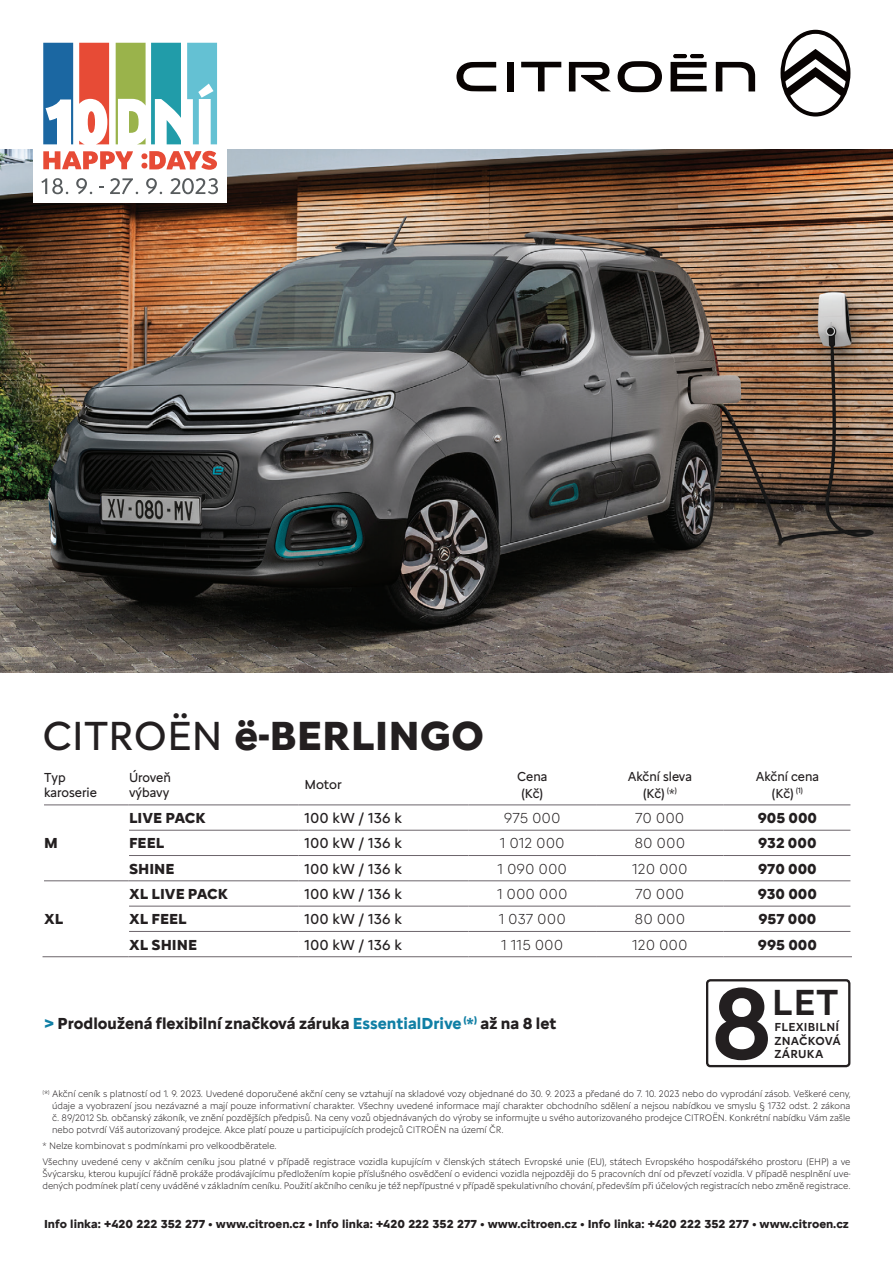
<style>
.page{position:relative;width:893px;height:1263px;background:#fff}
.page>*{position:absolute;margin:0;border:0;box-sizing:border-box;transform-origin:0 0}
.t1{font:500 105px "Citroen Type Latin";color:#231f20}
.t2{font:700 42px "Citroen Type Latin";color:#231f20}
.t3{font:500 37.5px "Citroen Type Latin";color:#231f20}
.t4{font:700 16.5px "Citroen Type Latin";color:#231f20}
.t5{font:700 15px "Citroen Type Latin";color:#231f20}
.t6{font:300 15px "Citroen Type Latin";color:#231f20}
.t7{font:15px "Citroen Type Latin";color:#231f20}
.t8{font:13.5px/16.5px "Citroen Type Latin";color:#231f20;text-align:center;scale:.95 1}
.t9{font:13.5px/15px "Citroen Type Latin";color:#231f20;scale:.96 1}
.t10{font:13.5px "Citroen Type Latin";color:#231f20}
.t11{font:700 12px "Citroen Type Latin";color:#231f20}
.t12{font:500 12px/13.5px "Citroen Type Latin";letter-spacing:.02em;color:#231f20}
.t13{font:300 9.75px/12px "Citroen Type Latin";color:#231f20;scale:.96 1}
.s1{font-weight:400}
.s2{color:#107fa5}
</style>
<div class="page">
<hr style="left:44px;top:804px;width:84px;height:1px;background:#6c656b">
<hr style="left:128px;top:804px;width:170px;height:1px;background:#6c656b">
<hr style="left:298px;top:804px;width:170px;height:1px;background:#6c656b">
<hr style="left:468px;top:804px;width:128px;height:1px;background:#6c656b">
<hr style="left:596px;top:804px;width:128px;height:1px;background:#6c656b">
<hr style="left:724px;top:804px;width:126px;height:1px;background:#6c656b">
<hr style="left:129px;top:830px;width:169px;height:1px;background:#6c656b">
<hr style="left:298px;top:830px;width:170px;height:1px;background:#6c656b">
<hr style="left:468px;top:830px;width:128px;height:1px;background:#6c656b">
<hr style="left:596px;top:830px;width:128px;height:1px;background:#6c656b">
<hr style="left:724px;top:830px;width:126px;height:1px;background:#6c656b">
<hr style="left:129px;top:855px;width:169px;height:1px;background:#6c656b">
<hr style="left:298px;top:855px;width:170px;height:1px;background:#6c656b">
<hr style="left:468px;top:855px;width:128px;height:1px;background:#6c656b">
<hr style="left:596px;top:855px;width:128px;height:1px;background:#6c656b">
<hr style="left:724px;top:855px;width:126px;height:1px;background:#6c656b">
<hr style="left:44px;top:880px;width:84px;height:1px;background:#6c656b">
<hr style="left:128px;top:880px;width:170px;height:1px;background:#6c656b">
<hr style="left:298px;top:880px;width:170px;height:1px;background:#6c656b">
<hr style="left:468px;top:880px;width:128px;height:1px;background:#6c656b">
<hr style="left:596px;top:880px;width:128px;height:1px;background:#6c656b">
<hr style="left:724px;top:880px;width:126px;height:1px;background:#6c656b">
<hr style="left:129px;top:906px;width:169px;height:1px;background:#6c656b">
<hr style="left:298px;top:906px;width:170px;height:1px;background:#6c656b">
<hr style="left:468px;top:906px;width:128px;height:1px;background:#6c656b">
<hr style="left:596px;top:906px;width:128px;height:1px;background:#6c656b">
<hr style="left:724px;top:906px;width:126px;height:1px;background:#6c656b">
<hr style="left:129px;top:931px;width:169px;height:1px;background:#6c656b">
<hr style="left:298px;top:931px;width:170px;height:1px;background:#6c656b">
<hr style="left:468px;top:931px;width:128px;height:1px;background:#6c656b">
<hr style="left:596px;top:931px;width:128px;height:1px;background:#6c656b">
<hr style="left:724px;top:931px;width:126px;height:1px;background:#6c656b">
<hr style="left:43px;top:956px;width:85px;height:1px;background:#6c656b">
<hr style="left:128px;top:956px;width:170px;height:1px;background:#6c656b">
<hr style="left:298px;top:956px;width:170px;height:1px;background:#6c656b">
<hr style="left:468px;top:956px;width:128px;height:1px;background:#6c656b">
<hr style="left:596px;top:956px;width:128px;height:1px;background:#6c656b">
<hr style="left:724px;top:956px;width:128px;height:1px;background:#6c656b">
<img style="left:0;top:149px;width:893px;height:523px">
<div style="left:706px;top:979px;width:144px;height:88px;border:2px solid #231f20;border-radius:3px"></div>
<svg style="left:521px;top:62px;width:40px;height:29px"></svg>
<div style="left:507px;top:62px;width:7px;height:29px;background:#080302"></div>
<svg style="left:716px;top:62px;width:39px;height:29px"></svg>
<hr style="left:690px;top:54px;width:14px;height:4px;background:#080302;border-radius:2px">
<svg style="left:569px;top:62px;width:42px;height:29px"></svg>
<svg style="left:618px;top:61px;width:44px;height:31px"></svg>
<svg style="left:671px;top:62px;width:36px;height:29px"></svg>
<hr style="left:673px;top:54px;width:14px;height:4px;background:#080302;border-radius:2px">
<svg style="left:456px;top:62px;width:40px;height:29px"></svg>
<svg style="left:780px;top:30px;width:70px;height:87px"></svg>
<div style="left:33px;top:34px;width:194px;height:169px;background:#fff"></div>
<svg style="left:43px;top:151px;width:90px;height:18px"></svg>
<svg style="left:141px;top:151px;width:76px;height:19px"></svg>
<svg style="left:41px;top:178px;width:27px;height:16px"></svg>
<svg style="left:76px;top:178px;width:16px;height:16px"></svg>
<svg style="left:110px;top:178px;width:28px;height:16px"></svg>
<svg style="left:146px;top:178px;width:16px;height:16px"></svg>
<svg style="left:171px;top:178px;width:47px;height:16px"></svg>
<svg style="left:43px;top:43px;width:30px;height:101px"></svg>
<svg style="left:79px;top:43px;width:30px;height:101px"></svg>
<div style="left:88px;top:111px;width:7px;height:22px;background:#e74b36;border-radius:50%"></div>
<svg style="left:116px;top:43px;width:65px;height:101px"></svg>
<svg style="left:187px;top:43px;width:30px;height:101px"></svg>
<h2 class="t2" style="left:43px;top:704px;width:443px"><span class="s1">citroËn</span> ë-BERLINGO</h2>
<h3 class="t9" style="left:44px;top:769px;width:57px">Typ karoserie</h3>
<h3 class="t9" style="left:129px;top:769px;width:45px">Úroveň výbavy</h3>
<h3 class="t10" style="left:304px;top:775px;width:39px">Motor</h3>
<h3 class="t8" style="left:517px;top:767px;width:33px;text-align:left">Cena (Kč)</h3>
<h3 class="t8" style="left:628px;top:767px;width:69px">Akční sleva (Kč) <sup>(</sup>*<sup>)</sup></h3>
<h3 class="t8" style="left:756px;top:767px;width:68px">Akční cena (Kč) <sup>(1)</sup></h3>
<h3 class="t5" style="left:44px;top:832px;width:15px">M</h3>
<h3 class="t5" style="left:129px;top:806px;width:78px">LIVE PACK</h3>
<h3 class="t7" style="left:304px;top:807px;width:99px">100 kW / 136 k</h3>
<h3 class="t6" style="left:504px;top:807px;width:58px">975 000</h3>
<h3 class="t6" style="left:635px;top:807px;width:51px">70 000</h3>
<h3 class="t5" style="left:758px;top:806px;width:61px">905 000</h3>
<h3 class="t5" style="left:129px;top:832px;width:37px">FEEL</h3>
<h3 class="t7" style="left:304px;top:832px;width:99px">100 kW / 136 k</h3>
<h3 class="t6" style="left:500px;top:832px;width:66px">1 012 000</h3>
<h3 class="t6" style="left:634px;top:832px;width:52px">80 000</h3>
<h3 class="t5" style="left:758px;top:832px;width:60px">932 000</h3>
<h3 class="t5" style="left:129px;top:857px;width:47px">SHINE</h3>
<h3 class="t7" style="left:304px;top:857px;width:99px">100 kW / 136 k</h3>
<h3 class="t6" style="left:497px;top:857px;width:71px">1 090 000</h3>
<h3 class="t6" style="left:632px;top:857px;width:57px">120 000</h3>
<h3 class="t5" style="left:758px;top:857px;width:60px">970 000</h3>
<h3 class="t5" style="left:44px;top:908px;width:21px">XL</h3>
<h3 class="t5" style="left:129px;top:882px;width:101px">XL LIVE PACK</h3>
<h3 class="t7" style="left:304px;top:882px;width:99px">100 kW / 136 k</h3>
<h3 class="t6" style="left:497px;top:883px;width:72px">1 000 000</h3>
<h3 class="t6" style="left:635px;top:883px;width:51px">70 000</h3>
<h3 class="t5" style="left:758px;top:882px;width:61px">930 000</h3>
<h3 class="t5" style="left:129px;top:908px;width:59px">XL FEEL</h3>
<h3 class="t7" style="left:304px;top:908px;width:99px">100 kW / 136 k</h3>
<h3 class="t6" style="left:499px;top:908px;width:69px">1 037 000</h3>
<h3 class="t6" style="left:634px;top:908px;width:52px">80 000</h3>
<h3 class="t5" style="left:758px;top:908px;width:60px">957 000</h3>
<h3 class="t5" style="left:129px;top:933px;width:69px">XL SHINE</h3>
<h3 class="t7" style="left:304px;top:933px;width:99px">100 kW / 136 k</h3>
<h3 class="t6" style="left:501px;top:933px;width:63px">1 115 000</h3>
<h3 class="t6" style="left:632px;top:933px;width:57px">120 000</h3>
<h3 class="t5" style="left:758px;top:933px;width:61px">995 000</h3>
<h1 class="t1" style="left:711px;top:944px;width:63px">8</h1>
<h3 class="t3" style="left:772px;top:974px;width:68px">LET</h3>
<h3 class="t4" style="left:45px;top:1010px;width:513px"><span class="s2">&gt;</span> Prodloužená flexibilní značková záruka <span class="s2">EssentialDrive</span> <sup>(</sup><span class="s2">*</span><sup>)</sup> až na 8 let</h3>
<p class="t12" style="left:774px;top:1019px;width:68px">FLEXIBILNÍ<br>ZNAČKOVÁ<br>ZÁRUKA</p>
<p class="t13" style="left:52px;top:1087px;width:833px;text-align:justify;text-indent:-10px"><sup>(</sup>*<sup>)</sup> Akční ceník s platností od 1. 9. 2023. Uvedené doporučené akční ceny se vztahují na skladové vozy objednané do 30. 9. 2023 a předané do 7. 10. 2023 nebo do vyprodání zásob. Veškeré ceny, údaje a vyobrazení jsou nezávazné a mají pouze informativní charakter. Všechny uvedené informace mají charakter obchodního sdělení a nejsou nabídkou ve smyslu § 1732 odst. 2 zákona č. 89/2012 Sb. občanský zákoník, ve znění pozdějších předpisů. Na ceny vozů objednávaných do výroby se informujte u svého autorizovaného prodejce CITROËN. Konkrétní nabídku Vám zašle nebo potvrdí Váš autorizovaný prodejce. Akce platí pouze u participujících prodejců CITROËN na území ČR.</p>
<p class="t13" style="left:43px;top:1137px;width:843px;line-height:16.2px">* Nelze kombinovat s podmínkami pro velkoodběratele.<br>Všechny uvedené ceny v akčním ceníku jsou platné v případě registrace vozidla kupujícím v členských státech Evropské unie (EU), státech Evropského hospodářského prostoru (EHP) a ve</p>
<p class="t13" style="left:43px;top:1167px;width:843px">Švýcarsku, kterou kupující řádně prokáže prodávajícímu předložením kopie příslušného osvědčení o evidenci vozidla nejpozději do 5 pracovních dní od převzetí vozidla. V případě nesplnění uve&shy;dených podmínek platí ceny uváděné v základním ceníku. Použití akčního ceníku je též nepřípustné v případě spekulativního chování, především při účelových registracích nebo změně registrace.</p>
<p class="t11" style="left:44px;top:1215px;width:806px">Info linka: +420 222 352 277 • www.citroen.cz • Info linka: +420 222 352 277 • www.citroen.cz • Info linka: +420 222 352 277 • www.citroen.cz</p>
</div>
